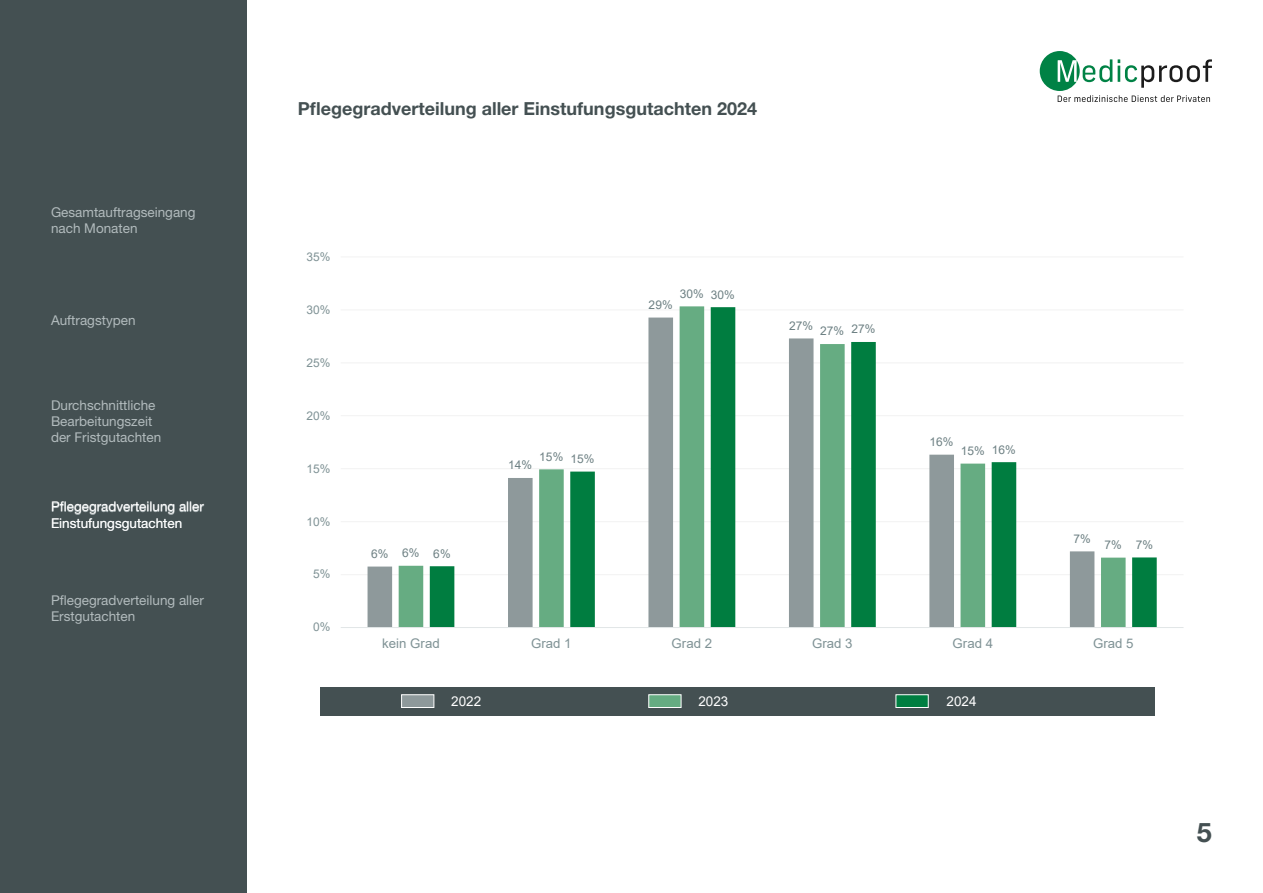
<style>
.page{position:relative;width:1263px;height:893px;background:#fff}
.page>*{position:absolute;margin:0;border:0;box-sizing:border-box;transform-origin:0 0}
.t1{font:700 27px "Helvetica Neue LT Std";color:#445052}
.t2{font:700 18px "Helvetica Neue LT Std";color:#445052}
.t3{font:13.5px/16.2px "Helvetica Neue LT Std";color:#b2bbbd}
.t4{font:13.5px/16.2px "Helvetica Neue LT Std";color:#fff}
.t5{font:13.5px "Arial";color:#fff}
.t6{font:13.2px "Arial";letter-spacing:.005em;color:#7f9295}
.t7{font:12px "Arial";letter-spacing:.005em;color:#6d8083}
.t8{font:12px "Arial";letter-spacing:.005em;color:#7f9295}
</style>
<div class="page">
<div style="left:0;top:0;width:247px;height:893px;background:#445052"></div>
<svg style="left:1040px;top:51px;width:172px;height:51px"></svg>
<div style="left:321px;top:687px;width:834px;height:28px;background:#445052"></div>
<div style="left:401px;top:694px;width:33px;height:14px;background:#8e999b;border:1px solid #fff"></div>
<div style="left:648px;top:694px;width:33px;height:14px;background:#65ac82;border:1px solid #fff"></div>
<div style="left:895px;top:694px;width:34px;height:14px;background:#007e41;border:1px solid #fff"></div>
<hr style="left:341px;top:574px;width:842px;height:1px;background:#f2f2f2">
<hr style="left:341px;top:521px;width:842px;height:1px;background:#f2f2f2">
<hr style="left:341px;top:468px;width:842px;height:1px;background:#f2f2f2">
<hr style="left:341px;top:415px;width:842px;height:1px;background:#f2f2f2">
<hr style="left:341px;top:362px;width:842px;height:1px;background:#f2f2f2">
<hr style="left:341px;top:309px;width:842px;height:1px;background:#f2f2f2">
<hr style="left:341px;top:256px;width:842px;height:1px;background:#f2f2f2">
<svg style="left:367px;top:565px;width:32px;height:62px;fill:#8e999b"></svg>
<svg style="left:399px;top:306px;width:306px;height:321px"></svg>
<svg style="left:430px;top:307px;width:727px;height:320px"></svg>
<hr style="left:341px;top:627px;width:842px;height:1px;background:#e1e6e7">
<p class="t3" style="left:51px;top:203px;width:146px">Gesamtauftragseingang nach Monaten</p>
<p class="t3" style="left:51px;top:312px;width:86px">Auftragstypen</p>
<p class="t3" style="left:51px;top:397px;width:112px">Durchschnittliche<br>Bearbeitungszeit der Fristgutachten</p>
<p class="t4" style="left:51px;top:498px;width:154px">Pflegegradverteilung aller<br>Einstufungsgutachten</p>
<p class="t3" style="left:51px;top:592px;width:154px">Pflegegradverteilung aller<br>Erstgutachten</p>
<h2 class="t2" style="left:298px;top:97px;width:461px">Pflegegradverteilung aller Einstufungsgutachten 2024</h2>
<p class="t8" style="left:306px;top:248px;width:25px">35%</p>
<p class="t8" style="left:306px;top:301px;width:25px">30%</p>
<p class="t8" style="left:306px;top:354px;width:25px">25%</p>
<p class="t8" style="left:306px;top:407px;width:25px">20%</p>
<p class="t8" style="left:306px;top:460px;width:25px">15%</p>
<p class="t8" style="left:306px;top:513px;width:25px">10%</p>
<p class="t8" style="left:313px;top:566px;width:19px">5%</p>
<p class="t8" style="left:313px;top:619px;width:19px">0%</p>
<p class="t7" style="left:371px;top:545px;width:19px">6%</p>
<p class="t7" style="left:402px;top:545px;width:19px">6%</p>
<p class="t7" style="left:433px;top:545px;width:19px">6%</p>
<p class="t7" style="left:649px;top:296px;width:26px">29%</p>
<p class="t7" style="left:680px;top:285px;width:26px">30%</p>
<p class="t7" style="left:711px;top:286px;width:26px">30%</p>
<p class="t7" style="left:508px;top:457px;width:26px">14%</p>
<p class="t7" style="left:539px;top:448px;width:26px">15%</p>
<p class="t7" style="left:570px;top:450px;width:26px">15%</p>
<p class="t7" style="left:789px;top:317px;width:26px">27%</p>
<p class="t7" style="left:820px;top:323px;width:26px">27%</p>
<p class="t7" style="left:851px;top:321px;width:26px">27%</p>
<p class="t7" style="left:929px;top:434px;width:26px">16%</p>
<p class="t7" style="left:961px;top:442px;width:26px">15%</p>
<p class="t7" style="left:992px;top:441px;width:26px">16%</p>
<p class="t7" style="left:1073px;top:530px;width:19px">7%</p>
<p class="t7" style="left:1104px;top:536px;width:19px">7%</p>
<p class="t7" style="left:1136px;top:536px;width:19px">7%</p>
<p class="t6" style="left:382px;top:634px;width:59px">kein Grad</p>
<p class="t6" style="left:531px;top:634px;width:42px">Grad 1</p>
<p class="t6" style="left:671px;top:634px;width:42px">Grad 2</p>
<p class="t6" style="left:812px;top:634px;width:42px">Grad 3</p>
<p class="t6" style="left:952px;top:634px;width:42px">Grad 4</p>
<p class="t6" style="left:1093px;top:634px;width:42px">Grad 5</p>
<p class="t5" style="left:451px;top:692px;width:32px">2022</p>
<p class="t5" style="left:698px;top:692px;width:32px">2023</p>
<p class="t5" style="left:946px;top:692px;width:32px">2024</p>
<h1 class="t1" style="left:1197px;top:816px;width:17px">5</h1>
</div>
